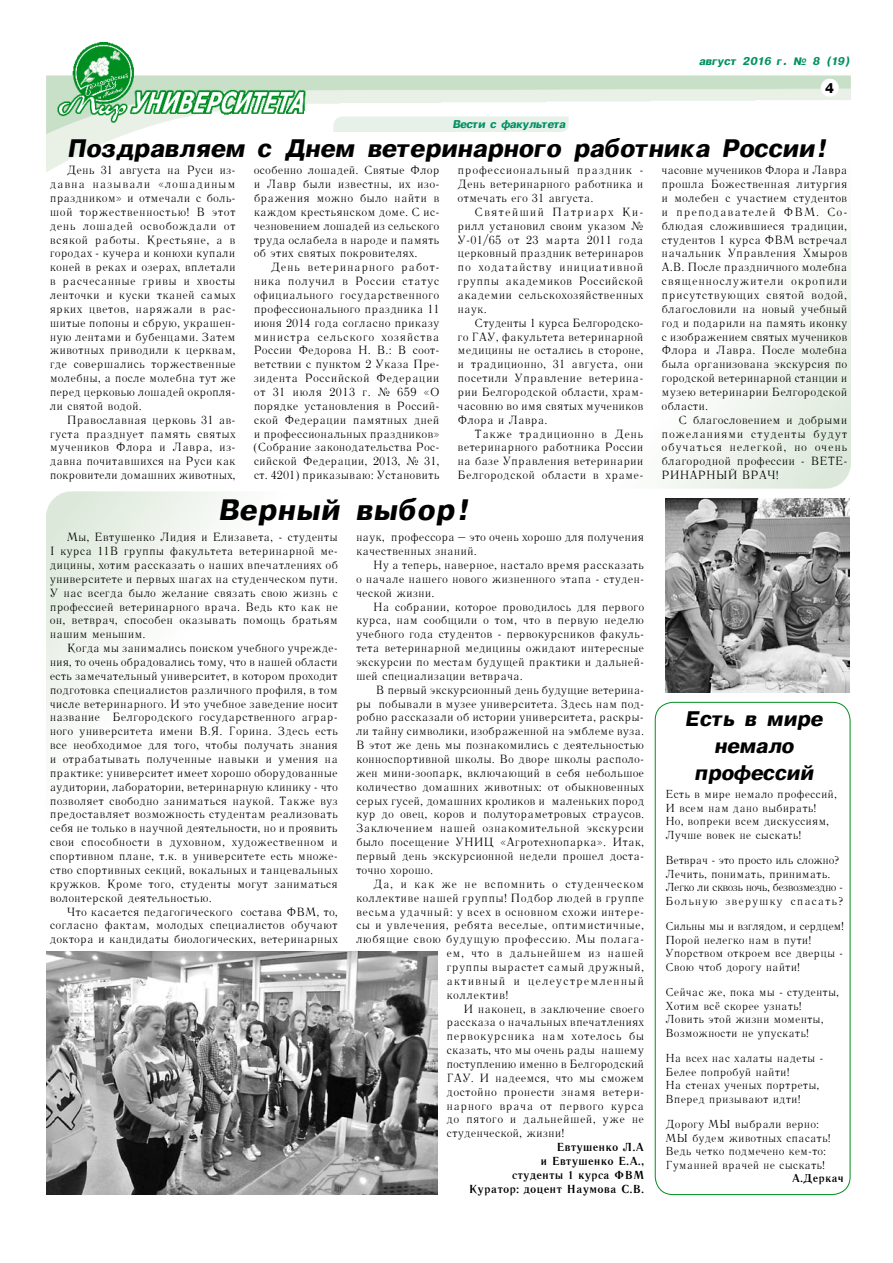
<style>
.page{position:relative;width:893px;height:1263px;background:#fff}
.page>*{position:absolute;margin:0;border:0;box-sizing:border-box;transform-origin:0 0}
.t1{font:italic 700 31.5px "Geneva";letter-spacing:.025em;color:#000}
.t2{font:italic 700 27px "Geneva";color:#000}
.t3{font:italic 700 22.5px/27px "Geneva";color:#000;text-align:center}
.t4{font:700 15px "Geneva";color:#000}
.t5{font:italic 700 12px "Geneva";color:#009160}
.t6{font:italic 700 12px "Geneva";letter-spacing:-.03em;color:#009160}
.t7{font:11.55px/13.8px "Literaturnaya Plain";color:#000;text-align:justify}
.t8{font:11.55px "Literaturnaya Plain";letter-spacing:.03em;color:#000}
.t9{font:700 11.55px/13.8px "Literaturnaya";color:#000;text-align:right}
.t10{font:11.55px "Literaturnaya Plain";letter-spacing:.04em;color:#000}
.t11{font:11.55px "Literaturnaya Plain";letter-spacing:.02em;color:#000}
.t12{font:11.55px "Literaturnaya Plain";letter-spacing:.035em;color:#000}
.t13{font:11.55px "Literaturnaya Plain";letter-spacing:.075em;color:#000}
.t14{font:11.55px "Literaturnaya Plain";letter-spacing:.025em;color:#000}
.t15{font:11.25px/13.5px "Literaturnaya Plain";color:#000}
.t16{font:11.25px/13.5px "Literaturnaya Plain";letter-spacing:-.03em;color:#000}
.t17{font:700 11.25px "Literaturnaya";color:#000}
</style>
<div class="page">
<img style="left:47px;top:43px;width:803px;height:128px">
<img style="left:513px;top:161px;width:337px;height:328px">
<div style="left:655px;top:702px;width:195px;height:493px;border:1px solid #008e21;border-radius:18px"></div>
<div style="left:333px;top:117px;width:236px;height:15px;background:#e8f0ea"></div>
<img style="left:665px;top:499px;width:185px;height:193px">
<img style="left:47px;top:951px;width:391px;height:244px">
<p class="t5" style="left:699px;top:55px;width:153px">август 2016 г. № 8 (19)</p>
<p class="t6" style="left:453px;top:118px;width:114px">Вести с факультета</p>
<p class="t4" style="left:825px;top:81px;width:10px">4</p>
<h2 class="t2" style="left:69px;top:135px;width:761px">Поздравляем с днем ветеринарного работника России!</h2>
<p class="t7" style="left:50px;top:163px;width:187px;text-indent:17px">День 31 августа на Руси из&shy;давна называли «лошадиным праздником» и отмечали с боль&shy;шой торжественностью! В этот день лошадей освобождали от всякой работы. Крестьяне, а в городах - кучера и конюхи купали коней в реках и озерах, вплетали в расчесанные гривы и хвосты ленточки и куски тканей самых ярких цветов, наряжали в рас&shy;шитые попоны и сбрую, украшен&shy;ную лентами и бубенцами. Затем животных приводили к церквам, где совершались торжественные молебны, а после молебна тут же перед церковью лошадей окропля&shy;ли святой водой.</p>
<p class="t7" style="left:50px;top:413px;width:187px;text-indent:17px">Православная церковь 31 ав&shy;густа празднует память святых мучеников Флора и Лавра, из&shy;давна почитавшихся на Руси как покровители домашних животных,</p>
<p class="t7" style="left:254px;top:163px;width:187px">особенно лошадей. Святые Флор и Лавр были известны, их изо&shy;бражения можно было найти в каждом крестьянском доме. С ис&shy;чезновением лошадей из сельского труда ослабела в народе и память об этих святых покровителях.</p>
<p class="t7" style="left:254px;top:260px;width:187px;text-indent:17px">День ветеринарного работ&shy;ника получил в России статус официального государственного профессионального праздника 11 июня 2014 года согласно приказу министра сельского хозяйства России Федорова Н. В.: В соот&shy;ветствии с пунктом 2 Указа Пре&shy;зидента Российской Федерации от 31 июля 2013 г. № 659 «О порядке установления в Россий&shy;ской Федерации памятных дней и профессиональных праздников» (Собрание законодательства Рос&shy;сийской Федерации, 2013, № 31, ст. 4201) приказываю: Установить</p>
<p class="t7" style="left:458px;top:163px;width:187px">профессиональный праздник - День ветеринарного работника и отмечать его 31 августа.</p>
<p class="t7" style="left:458px;top:205px;width:187px;text-indent:17px">Святейший Патриарх Ки&shy;рилл установил своим указом № У-01/65 от 23 марта 2011 года церковный праздник ветеринаров по ходатайству инициативной группы академиков Российской академии сельскохозяйственных наук.</p>
<p class="t7" style="left:458px;top:316px;width:187px;text-indent:17px">Студенты 1 курса Белгородско&shy;го ГАУ, факультета ветеринарной медицины не остались в стороне, и традиционно, 31 августа, они посетили Управление ветерина&shy;рии Белгородской области, храм&shy;часовню во имя святых мучеников Флора и Лавра.</p>
<p class="t7" style="left:458px;top:427px;width:187px;text-indent:17px">Также традиционно в День ветеринарного работника России на базе Управления ветеринарии Белгородской области в храме-</p>
<h1 class="t1" style="left:220px;top:495px;width:253px">Верный выбор!</h1>
<p class="t7" style="left:50px;top:530px;width:290px;text-indent:17px">Мы, Евтушенко Лидия и Елизавета, - студенты I курса 11В группы факультета ветеринарной ме&shy;дицины, хотим рассказать о наших впечатлениях об университете и первых шагах на студенческом пути.<br>У нас всегда было желание связать свою жизнь с профессией ветеринарного врача. Ведь кто как не он, ветврач, способен оказывать помощь братьям нашим меньшим.</p>
<p class="t7" style="left:50px;top:641px;width:290px;text-indent:17px">Когда мы занимались поиском учебного учрежде&shy;ния, то очень обрадовались тому, что в нашей области есть замечательный университет, в котором проходит подготовка специалистов различного профиля, в том числе ветеринарного. И это учебное заведение носит название Белгородского государственного аграр&shy;ного университета имени В.Я. Горина. Здесь есть все необходимое для того, чтобы получать знания и отрабатывать полученные навыки и умения на практике: университет имеет хорошо оборудованные аудитории, лаборатории, ветеринарную клинику - что позволяет свободно заниматься наукой. Также вуз предоставляет возможность студентам реализовать себя не только в научной деятельности, но и проявить свои способности в духовном, художественном и спортивном плане, т.к. в университете есть множе&shy;ство спортивных секций, вокальных и танцевальных кружков. Кроме того, студенты могут заниматься волонтерской деятельностью.</p>
<p class="t7" style="left:50px;top:905px;width:290px;text-indent:17px">Что касается педагогического состава ФВМ, то, согласно фактам, молодых специалистов обучают доктора и кандидаты биологических, ветеринарных</p>
<p class="t7" style="left:356px;top:530px;width:290px">наук, профессора – это очень хорошо для получения качественных знаний.</p>
<p class="t7" style="left:356px;top:558px;width:290px;text-indent:17px">Ну а теперь, наверное, настало время рассказать о начале нашего нового жизненного этапа - студен&shy;ческой жизни.</p>
<p class="t7" style="left:356px;top:600px;width:290px;text-indent:17px">На собрании, которое проводилось для первого курса, нам сообщили о том, что в первую неделю учебного года студентов - первокурсников факуль&shy;тета ветеринарной медицины ожидают интересные экскурсии по местам будущей практики и дальней&shy;шей специализации ветврача.</p>
<p class="t7" style="left:356px;top:683px;width:290px;text-indent:20px">В первый экскурсионный день будущие ветерина&shy;ры побывали в музее университета. Здесь нам под&shy;робно рассказали об истории университета, раскры&shy;ли тайну символики, изображенной на эмблеме вуза.<br>В этот же день мы познакомились с деятельностью конноспортивной школы. Во дворе школы располо&shy;жен мини-зоопарк, включающий в себя небольшое количество домашних животных: от обыкновенных серых гусей, домашних кроликов и маленьких пород кур до овец, коров и полутораметровых страусов.<br>Заключением нашей ознакомительной экскурсии было посещение УНИЦ «Агротехнопарка». Итак, первый день экскурсионной недели прошел доста&shy;точно хорошо.</p>
<p class="t10" style="left:373px;top:877px;width:273px">Да, и как же не вспомнить о студенческом</p>
<p class="t7" style="left:356px;top:891px;width:290px">коллективе нашей группы! Подбор людей в группе</p>
<p class="t8" style="left:356px;top:905px;width:290px">весьма удачный: у всех в основном схожи интере-</p>
<p class="t8" style="left:356px;top:919px;width:290px">сы и увлечения, ребята веселые, оптимистичные,</p>
<p class="t8" style="left:356px;top:933px;width:290px">любящие свою будущую профессию. Мы полага-</p>
<p class="t12" style="left:446px;top:947px;width:199px">ем, что в дальнейшем из нашей</p>
<p class="t11" style="left:446px;top:960px;width:199px">группы вырастет самый дружный,</p>
<p class="t13" style="left:446px;top:974px;width:199px">активный и целеустремленный</p>
<p class="t8" style="left:446px;top:988px;width:64px">коллектив!</p>
<p class="t7" style="left:463px;top:1002px;width:182px">И наконец, в заключение своего</p>
<p class="t7" style="left:446px;top:1016px;width:199px">рассказа о начальных впечатлениях</p>
<p class="t10" style="left:446px;top:1030px;width:199px">первокурсника нам хотелось бы</p>
<p class="t7" style="left:446px;top:1043px;width:199px">сказать, что мы очень рады нашему</p>
<p class="t7" style="left:446px;top:1057px;width:199px">поступлению именно в Белгородский</p>
<p class="t7" style="left:446px;top:1071px;width:199px">ГАУ. И надеемся, что мы сможем</p>
<p class="t11" style="left:446px;top:1085px;width:199px">достойно пронести знамя ветери-</p>
<p class="t12" style="left:446px;top:1099px;width:199px">нарного врача от первого курса</p>
<p class="t14" style="left:446px;top:1113px;width:199px">до пятого и дальнейшей, уже не</p>
<p class="t7" style="left:446px;top:1126px;width:120px">студенческой, жизни!</p>
<p class="t9" style="left:468px;top:1140px;width:177px">Евтушенко Л.А<br>и Евтушенко Е.А.,<br>студенты 1 курса ФВМ<br>Куратор: доцент Наумова С.В.</p>
<p class="t7" style="left:661px;top:163px;width:188px">часовне мучеников Флора и Лавра прошла Божественная литургия и молебен с участием студентов и преподавателей ФВМ. Со&shy;блюдая сложившиеся традиции, студентов 1 курса ФВМ встречал начальник Управления Хмыров А.В. После праздничного молебна священнослужители окропили присутствующих святой водой, благословили на новый учебный год и подарили на память иконку с изображением святых мучеников Флора и Лавра. После молебна была организована экскурсия по городской ветеринарной станции и музею ветеринарии Белгородской области.</p>
<p class="t7" style="left:661px;top:413px;width:187px;text-indent:17px">С благословением и добрыми пожеланиями студенты будут обучаться нелегкой, но очень благородной профессии - ВЕТЕ-РИНАРНЫЙ ВРАЧ!</p>
<h3 class="t3" style="left:686px;top:706px;width:139px">Есть в мире немало профессий</h3>
<p class="t15" style="left:665px;top:787px;width:173px">Есть в мире немало профессий,<br>И всем нам дано выбирать!<br>Но, вопреки всем дискуссиям,<br>Лучше вовек не сыскать!</p>
<p class="t16" style="left:665px;top:853px;width:180px">Ветврач - это просто иль сложно?<br>Лечить, понимать, принимать.<br>Легко ли сквозь ночь, безвозмездно -<br>Больную зверушку спасать?</p>
<p class="t15" style="left:665px;top:919px;width:180px">Сильны мы и взглядом, и сердцем!<br>Порой нелегко нам в пути!<br>Упорством откроем все дверцы -<br>Свою чтоб дорогу найти!</p>
<p class="t15" style="left:665px;top:986px;width:175px">Сейчас же, пока мы - студенты,<br>Хотим всё скорее узнать!<br>Ловить этой жизни моменты,<br>Возможности не упускать!</p>
<p class="t15" style="left:665px;top:1052px;width:159px">На всех нас халаты надеты -<br>Белее попробуй найти!<br>На стенах ученых портреты,<br>Вперед призывают идти!</p>
<p class="t15" style="left:665px;top:1118px;width:167px">Дорогу МЫ выбрали верно:<br>МЫ будем животных спасать!<br>Ведь четко подмечено кем-то:<br>Гуманней врачей не сыскать!</p>
<p class="t17" style="left:792px;top:1172px;width:54px">А.Деркач</p>
</div>
